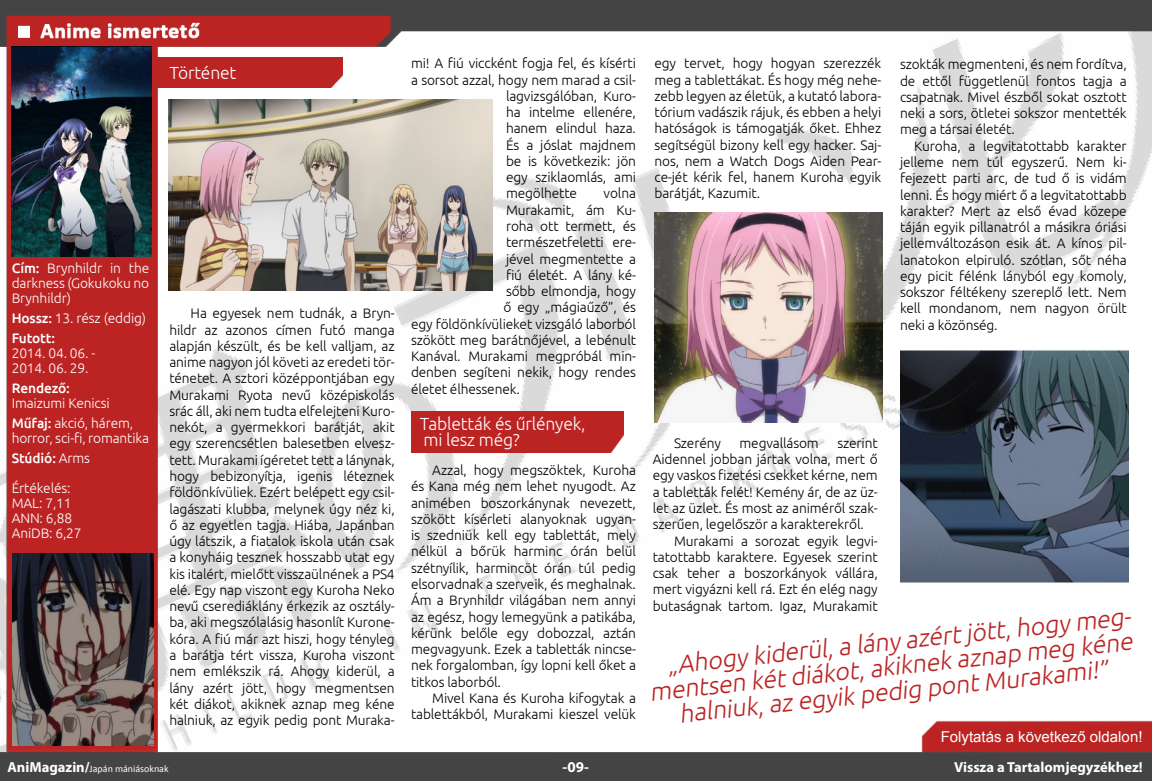
<style>
.page{position:relative;width:1152px;height:781px;background:#fff}
.page>*{position:absolute;margin:0;border:0;box-sizing:border-box;transform-origin:0 0}
.t1{font:italic 300 25px "Ubuntu";color:#bc2424}
.t2{font:300 17.5px/16.2px "Ubuntu";letter-spacing:-.01em;color:#fff}
.t3{font:15px "Arial";color:#fff}
.t4{font:700 15px "Myriad Pro";color:#fff}
.t5{font:700 14.5px "Myriad Pro";color:#fff}
.t6{font:300 13.75px/16.2px "Ubuntu";letter-spacing:-.01em;color:#000;text-align:justify}
.t7{font:300 13.75px/15px "Ubuntu";letter-spacing:-.01em;color:#fff}
.t8{font:500 13.75px "Ubuntu";letter-spacing:-.01em;color:#fff}
.t9{font:10px "Calibri";color:#fff}
.s1{font-weight:500}
.s2{font-family:"Myriad Pro";font-weight:700;font-size:14.5px}
</style>
<div class="page">
<img style="left:0;top:0;width:1152px;height:780px">
<img style="left:12px;top:47px;width:139px;height:209px">
<div style="left:154px;top:58px;width:189px;height:29px;background:#bc2424"></div>
<div style="left:412px;top:411px;width:212px;height:41px;background:#bc2424"></div>
<img style="left:655px;top:213px;width:228px;height:209px">
<img style="left:900px;top:349px;width:228px;height:234px">
<img style="left:12px;top:553px;width:141px;height:191px">
<img style="left:169px;top:100px;width:323px;height:191px">
<p class="t7" style="left:12px;top:260px;width:139px;text-align:justify"><span class="s1">Cím:</span> Brynhildr in the darkness (Gokukoku no Brynhildr)</p>
<p class="t7" style="left:12px;top:307px;width:136px;line-height:20px"><span class="s1">Hossz:</span> 13. rész (eddig)<br><span class="s1">Futott:</span></p>
<p class="t7" style="left:12px;top:345px;width:85px">2014. 04. 06. -<br>2014. 06. 29.</p>
<p class="t8" style="left:12px;top:379px;width:60px">Rendező:</p>
<p class="t7" style="left:12px;top:392px;width:123px;line-height:20px">Imaizumi Kenicsi<br><span class="s1">Műfaj:</span> akció, hárem,</p>
<p class="t7" style="left:12px;top:427px;width:139px;line-height:20px">horror, sci-fi, romantika<br><span class="s1">Stúdió:</span> Arms</p>
<p class="t7" style="left:12px;top:480px;width:71px">Értékelés:<br>MAL: 7,11<br>ANN: 6,88<br>AniDB: 6,27</p>
<p class="t2" style="left:169px;top:64px;width:69px">Történet</p>
<p class="t6" style="left:169px;top:304px;width:227px;text-indent:21px">Ha egyesek nem tudnák, a Bryn&shy;hildr az azonos címen futó manga alapján készült, és be kell valljam, az anime nagyon jól követi az eredeti tör&shy;ténetet. A sztori középpontjában egy Murakami Ryota nevű középiskolás srác áll, aki nem tudta elfelejteni Kuro&shy;nekót, a gyermekkori barátját, akit egy szerencsétlen balesetben elvesz&shy;tett. Murakami ígéretet tett a lánynak, hogy bebizonyítja, igenis léteznek földönkívüliek. Ezért belépett egy csil&shy;lagászati klubba, melynek úgy néz ki, ő az egyetlen tagja. Hiába, Japánban úgy látszik, a fiatalok iskola után csak a konyháig tesznek hosszabb utat egy kis italért, mielőtt visszaülnének a PS4 elé. Egy nap viszont egy Kuroha Neko nevű cserediáklány érkezik az osztály&shy;ba, aki megszólalásig hasonlít Kurone&shy;kóra. A fiú már azt hiszi, hogy tényleg a barátja tért vissza, Kuroha viszont nem emlékszik rá. Ahogy kiderül, a lány azért jött, hogy megmentsen két diákot, akiknek aznap meg kéne halniuk, az egyik pedig pont Muraka-</p>
<p class="t6" style="left:411px;top:55px;width:227px">mi! A fiú viccként fogja fel, és kísérti</p>
<p class="t6" style="left:411px;top:71px;width:227px">a sorsot azzal, hogy nem marad a csil-</p>
<p class="t6" style="left:506px;top:87px;width:132px">lagvizsgálóban, Kuro-</p>
<p class="t6" style="left:506px;top:104px;width:132px">ha intelme ellenére,</p>
<p class="t6" style="left:506px;top:120px;width:132px">hanem elindul haza.</p>
<p class="t6" style="left:506px;top:136px;width:132px">És a jóslat majdnem</p>
<p class="t6" style="left:506px;top:152px;width:132px">be is következik: jön</p>
<p class="t6" style="left:506px;top:169px;width:131px">egy sziklaomlás, ami</p>
<p class="t6" style="left:506px;top:185px;width:73px">megölhette</p>
<p class="t6" style="left:604px;top:185px;width:34px">volna</p>
<p class="t6" style="left:506px;top:201px;width:132px">Murakamit, ám Ku-</p>
<p class="t6" style="left:506px;top:217px;width:132px">roha ott termett, és</p>
<p class="t6" style="left:506px;top:234px;width:132px">természetfeletti ere-</p>
<p class="t6" style="left:506px;top:250px;width:132px">jével megmentette a</p>
<p class="t6" style="left:506px;top:266px;width:132px">fiú életét. A lány ké-</p>
<p class="t6" style="left:506px;top:282px;width:132px">sőbb elmondja, hogy</p>
<p class="t6" style="left:504px;top:299px;width:134px">ő egy „mágiaűző”, és</p>
<p class="t6" style="left:411px;top:315px;width:227px">egy földönkívülieket vizsgáló laborból</p>
<p class="t6" style="left:411px;top:331px;width:227px">szökött meg barátnőjével, a lebénult</p>
<p class="t6" style="left:411px;top:347px;width:227px">Kanával. Murakami megpróbál min-</p>
<p class="t6" style="left:411px;top:364px;width:227px">denben segíteni nekik, hogy rendes</p>
<p class="t6" style="left:411px;top:380px;width:110px">életet élhessenek.</p>
<p class="t2" style="left:420px;top:415px;width:167px">Tabletták és űrlények, mi lesz még?</p>
<p class="t6" style="left:411px;top:461px;width:227px;text-indent:21px">Azzal, hogy megszöktek, Kuroha és Kana még nem lehet nyugodt. Az animében boszorkánynak nevezett, szökött kísérleti alanyoknak ugyan&shy;is szedniük kell egy tablettát, mely nélkül a bőrük harminc órán belül szétnyílik, harmincöt órán túl pedig elsorvadnak a szerveik, és meghalnak.<br>Ám a Brynhildr világában nem annyi az egész, hogy lemegyünk a patikába, kérünk belőle egy dobozzal, aztán megvagyunk. Ezek a tabletták nincse&shy;nek forgalomban, így lopni kell őket a titkos laborból.</p>
<p class="t6" style="left:411px;top:689px;width:227px;text-align:right">Mivel Kana és Kuroha kifogytak a tablettákból, Murakami kieszel velük</p>
<p class="t6" style="left:655px;top:55px;width:228px">egy tervet, hogy hogyan szerezzék meg a tablettákat. És hogy még nehe&shy;zebb legyen az életük, a kutató labora&shy;tórium vadászik rájuk, és ebben a helyi hatóságok is támogatják őket. Ehhez segítségül bizony kell egy hacker. Saj&shy;nos, nem a Watch Dogs Aiden Pear&shy;ce-jét kérik fel, hanem Kuroha egyik barátját, Kazumit.</p>
<p class="t6" style="left:900px;top:56px;width:228px">szokták megmenteni, és nem fordítva, de ettől függetlenül fontos tagja a csapatnak. Mivel észből sokat osztott neki a sors, ötletei sokszor mentették meg a társai életét.</p>
<p class="t6" style="left:900px;top:137px;width:228px;text-indent:14px">Kuroha, a legvitatottabb karakter jelleme nem túl egyszerű. Nem ki&shy;fejezett parti arc, de tud ő is vidám lenni. És hogy miért ő a legvitatottabb karakter? Mert az első évad közepe táján egyik pillanatról a másikra óriási jellemváltozáson esik át. A kínos pil&shy;lanatokon elpiruló. szótlan, sőt néha egy picit félénk lányból egy komoly, sokszor féltékeny szereplő lett. Nem kell mondanom, nem nagyon örült neki a közönség.</p>
<p class="t6" style="left:674px;top:434px;width:48px">Szerény</p>
<p class="t6" style="left:740px;top:434px;width:81px">megvallásom</p>
<p class="t6" style="left:653px;top:434px;width:227px;text-indent:185px">szerint Aidennel jobban jártak volna, mert ő egy vaskos fizetési csekket kérne, nem a tabletták felét! Kemény ár, de az üz&shy;let az üzlet. És most az animéről szak&shy;szerűen, legelőször a karakterekről.</p>
<p class="t6" style="left:653px;top:531px;width:227px;text-indent:21px">Murakami a sorozat egyik legvi&shy;tatottabb karaktere. Egyesek szerint csak teher a boszorkányok vállára, mert vigyázni kell rá. Ezt én elég nagy butaságnak tartom. Igaz, Murakamit</p>
<h1 class="t1" style="left:666px;top:649px;width:467px;rotate:-6deg">„Ahogy kiderül, a lány azért jött, hogy meg-</h1>
<h1 class="t1" style="left:648px;top:676px;width:487px;rotate:-6deg">mentsen két diákot, akiknek aznap meg kéne</h1>
<h1 class="t1" style="left:678px;top:698px;width:432px;rotate:-6deg">halniuk, az egyik pedig pont Murakami!”</h1>
<p class="t3" style="left:941px;top:726px;width:203px">Folytatás a következő oldalon!</p>
<p class="t9" style="left:7px;top:761px;width:163px"><span class="s2">AniMagazin/</span>Japán mániásoknak</p>
<p class="t4" style="left:563px;top:756px;width:28px">-09-</p>
<p class="t5" style="left:954px;top:756px;width:190px">Vissza a Tartalomjegyzékhez!</p>
</div>
